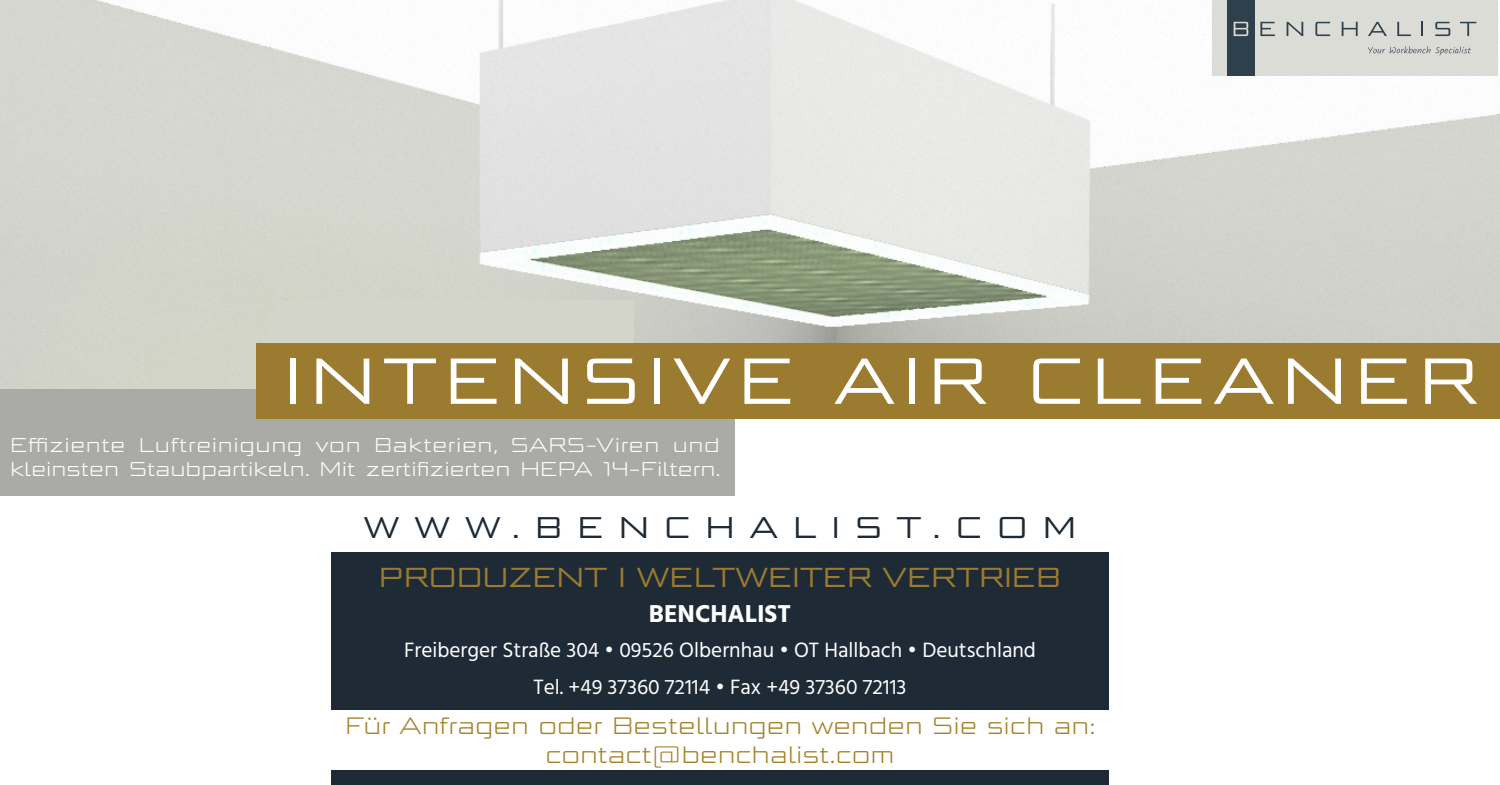
<style>
.page{position:relative;width:1500px;height:785px;background:#fff}
.page>*{position:absolute;margin:0;border:0;box-sizing:border-box;transform-origin:0 0}
.t1{font:65px "Bunken Tech Sans Std Wide";letter-spacing:.11em;color:#fff}
.t2{font:30px "Bunken Tech Sans Std Wide";letter-spacing:.5em;color:#1e2a36}
.t3{font:27.5px "Bunken Tech Sans Std Wide";color:#9b7b2f}
.t4{font:700 25px "Hind";color:#fff}
.t5{font:300 23.75px "Bunken Tech Sans Std Wide";color:#a48229}
.t6{font:21.25px "Hind";color:#fff}
.t7{font:300 20px "Bunken Tech Sans Std Wide";color:#fff}
.t8{font:300 20px "Bunken Tech Sans Std Wide";letter-spacing:.03em;color:#fff}
</style>
<div class="page">
<img style="left:0;top:0;width:1500px;height:390px">
<div style="left:279px;top:300px;width:355px;height:105px;background:#d3d5ca"></div>
<div style="left:331px;top:552px;width:778px;height:158px;background:#1e2a36"></div>
<div style="left:331px;top:771px;width:778px;height:14px;background:#1e2a36"></div>
<div style="left:0;top:390px;width:735px;height:106px;background:#aaaba6"></div>
<div style="left:256px;top:344px;width:1244px;height:75px;background:#9b7b2f"></div>
<div style="left:1212px;top:0;width:286px;height:75px;background:#dcdcd6"></div>
<div style="left:1228px;top:0;width:27px;height:75px;background:#2e404c"></div>
<svg style="left:1234px;top:22px;width:14px;height:14px"></svg>
<svg style="left:1260px;top:22px;width:15px;height:14px"></svg>
<svg style="left:1287px;top:22px;width:16px;height:14px"></svg>
<svg style="left:1315px;top:22px;width:15px;height:14px"></svg>
<svg style="left:1342px;top:22px;width:16px;height:14px"></svg>
<svg style="left:1368px;top:22px;width:19px;height:14px"></svg>
<svg style="left:1397px;top:22px;width:14px;height:14px"></svg>
<svg style="left:1422px;top:22px;width:1px;height:14px"></svg>
<svg style="left:1435px;top:22px;width:15px;height:14px"></svg>
<svg style="left:1460px;top:22px;width:16px;height:14px"></svg>
<svg style="left:1368px;top:46px;width:103px;height:10px"></svg>
<p class="t1" style="left:284px;top:341px;width:1195px">INTENSIVE AIR CLEANER</p>
<p class="t8" style="left:10px;top:433px;width:712px">Effiziente Luftreinigung von Bakterien, SARS-Viren und</p>
<p class="t7" style="left:10px;top:457px;width:712px">kleinsten Staubpartikeln. Mit zertifizierten HEPA 14-Filtern.</p>
<p class="t2" style="left:364px;top:509px;width:714px">WWW.BENCHALIST.COM</p>
<p class="t3" style="left:379px;top:560px;width:684px">PRODUZENT I WELTWEITER VERTRIEB</p>
<p class="t4" style="left:649px;top:599px;width:144px">BENCHALIST</p>
<p class="t6" style="left:404px;top:635px;width:633px">Freiberger Straße 304 • 09526 Olbernhau • OT Hallbach • Deutschland</p>
<p class="t6" style="left:534px;top:673px;width:374px">Tel. +49 37360 72114 • Fax +49 37360 72113</p>
<p class="t5" style="left:345px;top:712px;width:752px">Für Anfragen oder Bestellungen wenden Sie sich an:</p>
<p class="t5" style="left:545px;top:740px;width:351px">contact@benchalist.com</p>
</div>
